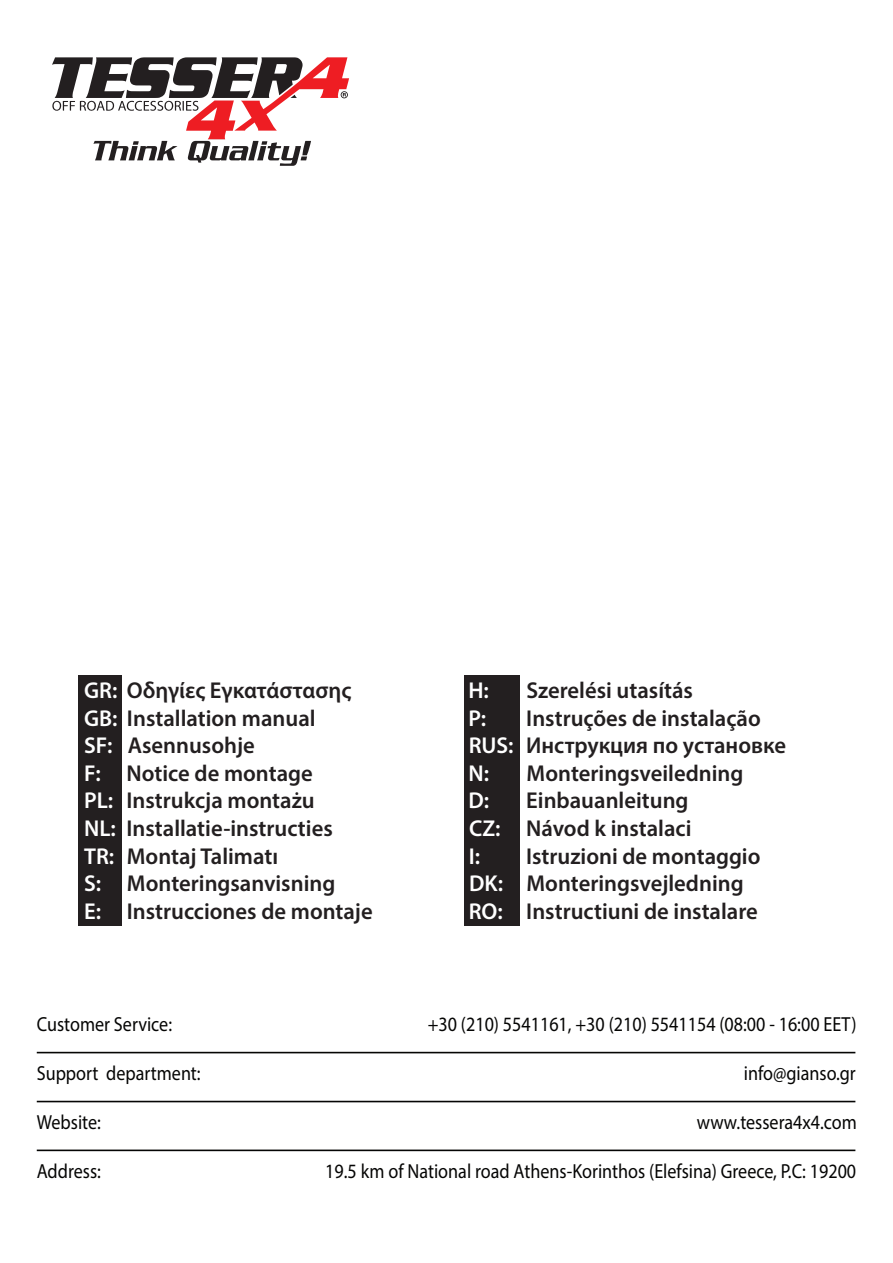
<style>
.page{position:relative;width:893px;height:1263px;background:#fff}
.page>*{position:absolute;margin:0;border:0;box-sizing:border-box;transform-origin:0 0}
.t1{font:600 22.95px "Myriad Pro";color:#231f20}
.t2{font:600 22.95px "Myriad Pro";color:#fff}
.t3{font:20.4px "Myriad Pro";color:#050504;scale:.89 1}
.s1{color:#fdfefe}
.s2{color:#fff}
</style>
<div class="page">
<div style="left:78px;top:675px;width:44px;height:251px;background:#231f20"></div>
<div style="left:464px;top:675px;width:56px;height:251px;background:#231f20"></div>
<hr style="left:37px;top:1052px;width:818px;height:1px;background:#050504">
<hr style="left:37px;top:1101px;width:818px;height:1px;background:#050504">
<hr style="left:37px;top:1149px;width:818px;height:2px;background:#050504">
<svg style="left:52px;top:57px;width:297px;height:109px"></svg>
<p class="t1" style="left:84px;top:676px;width:269px"><span class="s1">GR:</span> Οδηγίες Εγκατάστασης</p>
<p class="t2" style="left:468px;top:676px;width:22px">H:</p>
<p class="t1" style="left:526px;top:676px;width:168px">Szerelési utasítás</p>
<p class="t1" style="left:84px;top:703px;width:233px"><span class="s1">GB:</span> Installation manual</p>
<p class="t2" style="left:468px;top:703px;width:19px">P:</p>
<p class="t1" style="left:526px;top:703px;width:236px">Instruções de instalação</p>
<p class="t1" style="left:84px;top:731px;width:172px"><span class="s1">SF:</span> Asennusohje</p>
<p class="t1" style="left:469px;top:731px;width:319px"><span class="s2">RUS:</span> Инструкция по установке</p>
<p class="t1" style="left:84px;top:758px;width:230px"><span class="s2">F:</span> Notice de montage</p>
<p class="t2" style="left:469px;top:758px;width:22px">N:</p>
<p class="t1" style="left:527px;top:758px;width:218px">Monteringsveiledning</p>
<p class="t1" style="left:84px;top:786px;width:232px"><span class="s2">PL:</span> Instrukcja montażu</p>
<p class="t2" style="left:468px;top:786px;width:22px">D:</p>
<p class="t1" style="left:526px;top:786px;width:164px">Einbauanleitung</p>
<p class="t1" style="left:84px;top:814px;width:250px"><span class="s2">NL:</span> Installatie-instructies</p>
<p class="t1" style="left:469px;top:814px;width:224px"><span class="s2">CZ:</span> Návod k instalaci</p>
<p class="t1" style="left:84px;top:841px;width:195px"><span class="s2">TR:</span> Montaj Talimatı</p>
<p class="t2" style="left:469px;top:841px;width:13px">I:</p>
<p class="t1" style="left:526px;top:841px;width:236px">Istruzioni de montaggio</p>
<p class="t1" style="left:84px;top:869px;width:253px"><span class="s2">S:</span> Monteringsanvisning</p>
<p class="t1" style="left:469px;top:869px;width:276px"><span class="s2">DK:</span> Monteringsvejledning</p>
<p class="t1" style="left:84px;top:896px;width:290px"><span class="s2">E:</span> Instrucciones de montaje</p>
<p class="t1" style="left:469px;top:896px;width:291px"><span class="s2">RO:</span> Instructiuni de instalare</p>
<p class="t3" style="left:37px;top:1011px;width:154px">Customer Service:</p>
<p class="t3" style="left:428px;top:1011px;width:484px">+30 (210) 5541161, +30 (210) 5541154 (08:00 - 16:00 EET)</p>
<p class="t3" style="left:37px;top:1060px;width:186px">Support department:</p>
<p class="t3" style="left:744px;top:1060px;width:127px">info@gianso.gr</p>
<p class="t3" style="left:37px;top:1109px;width:74px">Website:</p>
<p class="t3" style="left:697px;top:1109px;width:181px">www.tessera4x4.com</p>
<p class="t3" style="left:37px;top:1158px;width:74px">Address:</p>
<p class="t3" style="left:325px;top:1158px;width:598px">19.5 km of National road Athens-Korinthos (Elefsina) Greece, P.C: 19200</p>
</div>
